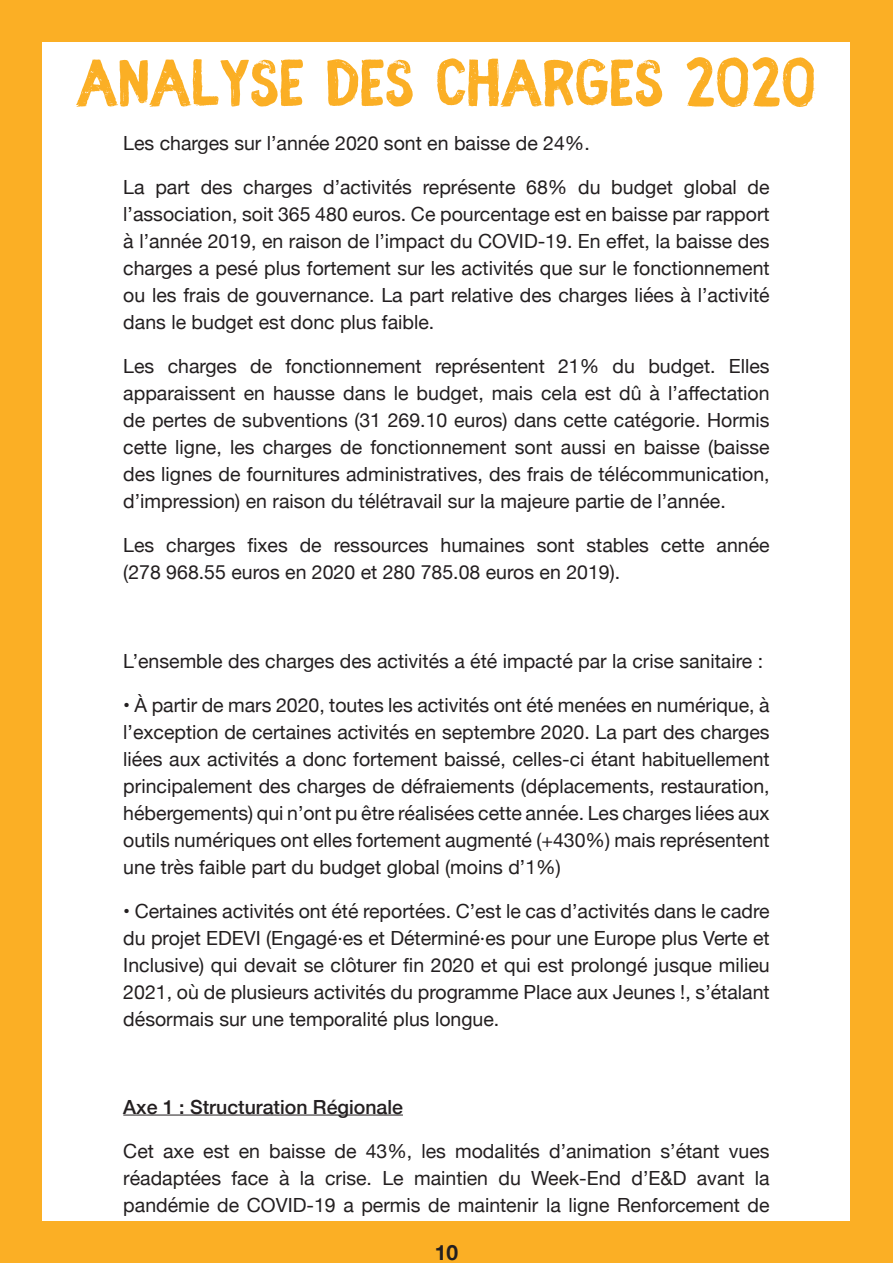
<style>
.page{position:relative;width:893px;height:1263px;background:#fbaf25}
.page>*{position:absolute;margin:0;border:0;box-sizing:border-box;transform-origin:0 0}
.titre_de_sous_partie{font:72px "Fibre Vintage";color:#fbaf25}
.t1{font:700 21px "Helvetica Neue";color:#231f20}
.t2{font:19.5px/27px "Helvetica Neue";color:#231f20;text-align:justify}
.t3{font:500 19.5px "Helvetica Neue";color:#231f20}
</style>
<div class="page">
<div style="left:43px;top:42px;width:807px;height:1179px;background:#fff"></div>
<hr style="left:123px;top:1114px;width:280px;height:1px;background:#231f20">
<p class="titre_de_sous_partie" style="left:76px;top:56px;width:742px">ANALYSE DES CHARGES 2020</p>
<p class="t2" style="left:123px;top:131px;width:468px">Les charges sur l’année 2020 sont en baisse de 24%.</p>
<p class="t2" style="left:123px;top:175px;width:648px">La part des charges d’activités représente 68% du budget global de l’association, soit 365 480 euros. Ce pourcentage est en baisse par rapport à l’année 2019, en raison de l’impact du COVID-19. En effet, la baisse des charges a pesé plus fortement sur les activités que sur le fonctionnement ou les frais de gouvernance. La part relative des charges liées à l’activité dans le budget est donc plus faible.</p>
<p class="t2" style="left:123px;top:354px;width:648px">Les charges de fonctionnement représentent 21% du budget. Elles apparaissent en hausse dans le budget, mais cela est dû à l’affectation de pertes de subventions (31 269.10 euros) dans cette catégorie. Hormis cette ligne, les charges de fonctionnement sont aussi en baisse (baisse des lignes de fournitures administratives, des frais de télécommunication, d’impression) en raison du télétravail sur la majeure partie de l’année.</p>
<p class="t2" style="left:123px;top:533px;width:648px">Les charges fixes de ressources humaines sont stables cette année (278 968.55 euros en 2020 et 280 785.08 euros en 2019).</p>
<p class="t2" style="left:123px;top:648px;width:641px">L’ensemble des charges des activités a été impacté par la crise sanitaire :</p>
<p class="t2" style="left:123px;top:692px;width:648px">• À partir de mars 2020, toutes les activités ont été menées en numérique, à l’exception de certaines activités en septembre 2020. La part des charges liées aux activités a donc fortement baissé, celles-ci étant habituellement principalement des charges de défraiements (déplacements, restauration, hébergements) qui n’ont pu être réalisées cette année. Les charges liées aux outils numériques ont elles fortement augmenté (+430%) mais représentent une très faible part du budget global (moins d’1%)</p>
<p class="t2" style="left:123px;top:898px;width:648px">• Certaines activités ont été reportées. C’est le cas d’activités dans le cadre du projet EDEVI (Engagé·es et Déterminé·es pour une Europe plus Verte et Inclusive) qui devait se clôturer fin 2020 et qui est prolongé jusque milieu 2021, où de plusieurs activités du programme Place aux Jeunes !, s’étalant désormais sur une temporalité plus longue.</p>
<p class="t3" style="left:123px;top:1091px;width:281px">Axe 1 : Structuration Régionale</p>
<p class="t2" style="left:123px;top:1138px;width:648px">Cet axe est en baisse de 43%, les modalités d’animation s’étant vues réadaptées face à la crise. Le maintien du Week-End d’E&amp;D avant la pandémie de COVID-19 a permis de maintenir la ligne Renforcement de</p>
<p class="t1" style="left:435px;top:1236px;width:25px">10</p>
</div>
